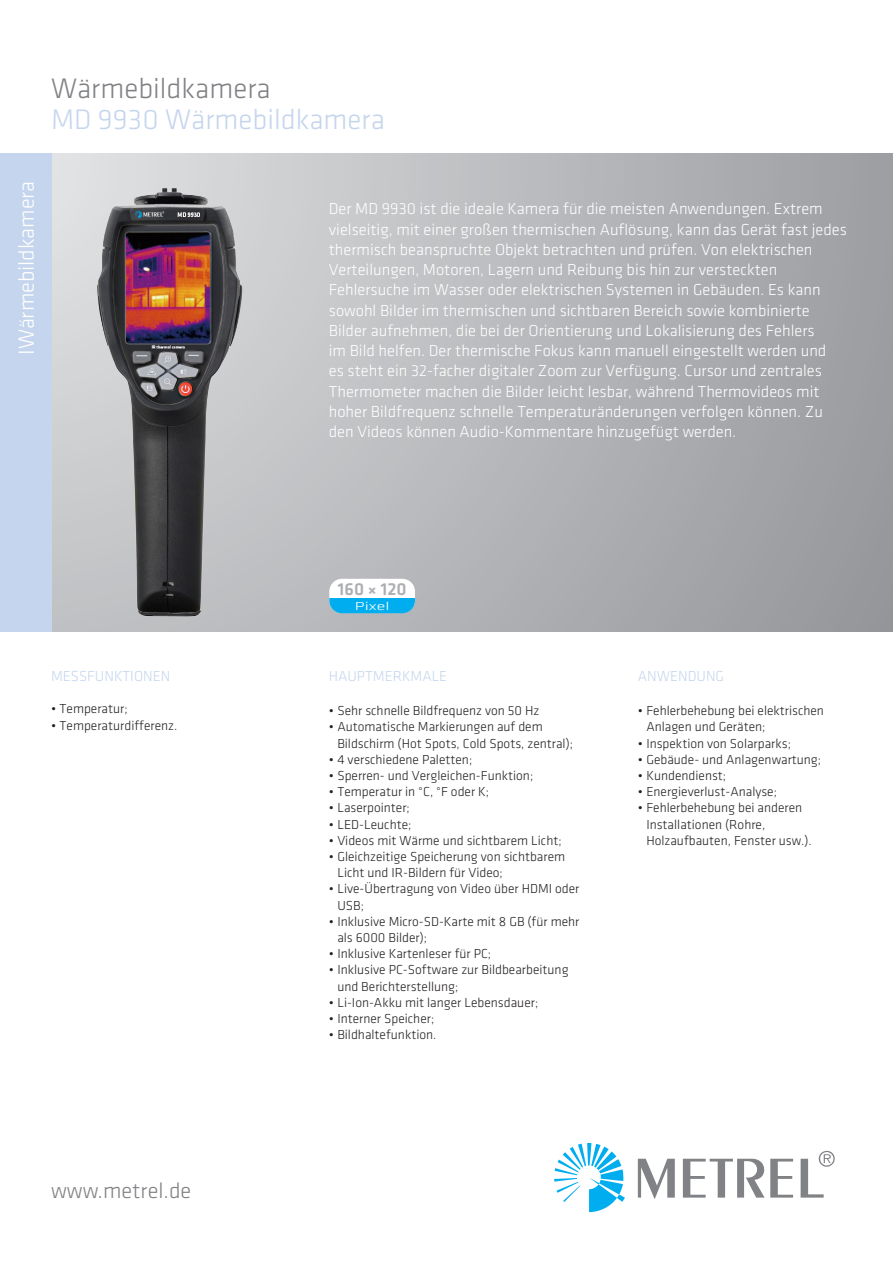
<style>
.page{position:relative;width:893px;height:1263px;background:#fff}
.page>*{position:absolute;margin:0;border:0;box-sizing:border-box;transform-origin:0 0}
.naslov{font:300 29.25px "Klavika";color:#c5d5ed}
.naslov-2{font:300 29.25px "Klavika";color:#808285}
.t1{font:300 22.5px "Klavika";color:#fff}
.t2{font:300 22.5px "Klavika";color:#808285}
.Bulet_FUNCTIONS{font:500 18px "Klavika";color:#adaeb2}
.podnaslov{font:300 16.5px/20.2px "Klavika";color:#fff}
.t3{font:300 15px "Klavika";color:#c5d5ed}
.t4{font:300 13.5px/16.2px "Klavika";color:#231f20}
.Bulet_FUNCTIONS-2{font:300 12px "Klavika";color:#fff;scale:1.5 1}
</style>
<div class="page">
<svg style="left:310px;top:153px;width:583px;height:478px;background:#afb0b4"></svg>
<svg style="left:554px;top:1143px;width:71px;height:69px"></svg>
<svg style="left:638px;top:1150px;width:197px;height:49px"></svg>
<div style="left:0;top:153px;width:51px;height:478px;background:#c5d5ed"></div>
<img style="left:51px;top:153px;width:259px;height:478px">
<div style="left:329px;top:579px;width:86px;height:34px;background:#fff;border-radius:13px"></div>
<svg style="left:329px;top:599px;width:86px;height:14px"></svg>
<p class="naslov-2" style="left:51px;top:72px;width:221px">Wärmebildkamera</p>
<p class="naslov" style="left:51px;top:104px;width:335px">MD 9930 Wärmebildkamera</p>
<p class="t1" style="left:14px;top:355px;width:176px;rotate:-90deg">IWärmebildkamera</p>
<p class="podnaslov" style="left:329px;top:199px;width:520px">Der MD 9930 ist die ideale Kamera für die meisten Anwendungen. Extrem vielseitig, mit einer großen thermischen Auflösung, kann das Gerät fast jedes thermisch beanspruchte Objekt betrachten und prüfen. Von elektrischen Verteilungen, Motoren, Lagern und Reibung bis hin zur versteckten Fehlersuche im Wasser oder elektrischen Systemen in Gebäuden. Es kann sowohl Bilder im thermischen und sichtbaren Bereich sowie kombinierte Bilder aufnehmen, die bei der Orientierung und Lokalisierung des Fehlers<br>im Bild helfen. Der thermische Fokus kann manuell eingestellt werden und<br>es steht ein 32-facher digitaler Zoom zur Verfügung. Cursor und zentrales Thermometer machen die Bilder leicht lesbar, während Thermovideos mit hoher Bildfrequenz schnelle Temperaturänderungen verfolgen können. Zu den Videos können Audio-Kommentare hinzugefügt werden.</p>
<p class="t3" style="left:51px;top:668px;width:121px">MESSFUNKTIONEN</p>
<p class="t4" style="left:51px;top:701px;width:78px">• Temperatur;</p>
<p class="t4" style="left:51px;top:717px;width:128px">• Temperaturdifferenz.</p>
<p class="t2" style="left:51px;top:1178px;width:142px">www.metrel.de</p>
<p class="Bulet_FUNCTIONS" style="left:338px;top:580px;width:71px">160 × 120</p>
<p class="Bulet_FUNCTIONS-2" style="left:355px;top:599px;width:25px">Pixel</p>
<p class="t3" style="left:329px;top:668px;width:120px">HAUPTMERKMALE</p>
<p class="t4" style="left:329px;top:703px;width:212px">• Sehr schnelle Bildfrequenz von 50 Hz</p>
<p class="t4" style="left:337px;top:719px;width:237px;text-indent:-9px">• Automatische Markierungen auf dem<br>Bildschirm (Hot Spots, Cold Spots, zentral);</p>
<p class="t4" style="left:329px;top:751px;width:145px">• 4 verschiedene Paletten;</p>
<p class="t4" style="left:329px;top:768px;width:206px">• Sperren- und Vergleichen-Funktion;</p>
<p class="t4" style="left:329px;top:784px;width:162px">• Temperatur in °C, °F oder K;</p>
<p class="t4" style="left:329px;top:800px;width:82px">• Laserpointer;</p>
<p class="t4" style="left:329px;top:816px;width:84px">• LED-Leuchte;</p>
<p class="t4" style="left:329px;top:832px;width:234px">• Videos mit Wärme und sichtbarem Licht;</p>
<p class="t4" style="left:337px;top:849px;width:229px;text-indent:-9px">• Gleichzeitige Speicherung von sichtbarem<br>Licht und IR-Bildern für Video;</p>
<p class="t4" style="left:337px;top:881px;width:244px;text-indent:-9px">• Live-Übertragung von Video über HDMI oder<br>USB;</p>
<p class="t4" style="left:337px;top:913px;width:244px;text-indent:-9px">• Inklusive Micro-SD-Karte mit 8 GB (für mehr als 6000 Bilder);</p>
<p class="t4" style="left:329px;top:946px;width:164px">• Inklusive Kartenleser für PC;</p>
<p class="t4" style="left:337px;top:962px;width:233px;text-indent:-9px">• Inklusive PC-Software zur Bildbearbeitung und Berichterstellung;</p>
<p class="t4" style="left:329px;top:994px;width:211px">• Li-Ion-Akku mit langer Lebensdauer;</p>
<p class="t4" style="left:329px;top:1011px;width:107px">• Interner Speicher;</p>
<p class="t4" style="left:329px;top:1027px;width:109px">• Bildhaltefunktion.</p>
<p class="t3" style="left:638px;top:668px;width:88px">ANWENDUNG</p>
<p class="t4" style="left:646px;top:703px;width:179px;text-indent:-9px">• Fehlerbehebung bei elektrischen<br>Anlagen und Geräten;</p>
<p class="t4" style="left:638px;top:735px;width:155px">• Inspektion von Solarparks;</p>
<p class="t4" style="left:638px;top:751px;width:185px">• Gebäude- und Anlagenwartung;</p>
<p class="t4" style="left:638px;top:768px;width:90px">• Kundendienst;</p>
<p class="t4" style="left:638px;top:784px;width:141px">• Energieverlust-Analyse;</p>
<p class="t4" style="left:646px;top:800px;width:167px;text-indent:-9px">• Fehlerbehebung bei anderen<br>Installationen (Rohre,<br>Holzaufbauten, Fenster usw.).</p>
</div>
